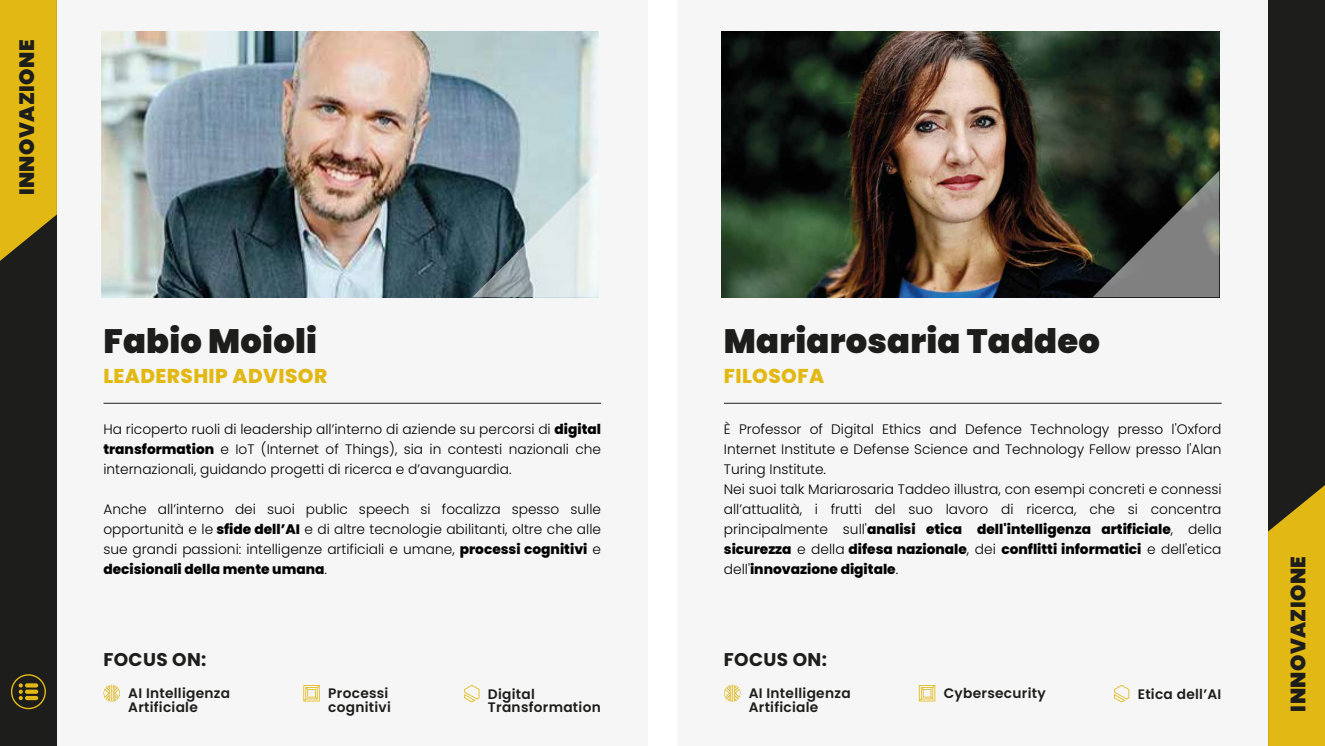
<style>
.page{position:relative;width:1325px;height:746px;background:#fff}
.page>*{position:absolute;margin:0;border:0;box-sizing:border-box;transform-origin:0 0}
.t1{font:900 33.75px "Poppins";letter-spacing:.005em;color:#1d1d1b}
.t2{font:900 20.75px "Poppins";letter-spacing:.02em;color:#1d1d1b}
.t3{font:800 20px "Poppins";letter-spacing:.02em;color:#e2b814}
.t4{font:700 18.38px "Poppins";letter-spacing:.02em;color:#1d1d1b}
.t5{font:300 13.75px/20px "Poppins";color:#010101;text-align:justify}
.t6{font:600 13.75px/13.8px "Poppins";letter-spacing:.02em;color:#1d1d1b}
.t7{font:800 13.75px "Poppins";letter-spacing:.02em;color:#e2b814}
.s1{font-weight:800}
</style>
<div class="page">
<div style="left:57px;top:0;width:590px;height:745px;background:#f6f6f6"></div>
<img style="left:101px;top:31px;width:497px;height:266px">
<svg style="left:103px;top:685px;width:17px;height:16px"></svg>
<hr style="left:111px;top:684px;width:3px;height:17px;background:#e2b814">
<svg style="left:303px;top:685px;width:17px;height:16px"></svg>
<svg style="left:464px;top:685px;width:15px;height:17px"></svg>
<hr style="left:103px;top:403px;width:498px;height:1px;background:#1d1d1b">
<svg style="left:472px;top:170px;width:126px;height:127px"></svg>
<div style="left:0;top:0;width:57px;height:745px;background:#1d1d1b"></div>
<svg style="left:0;top:0;width:57px;height:261px"></svg>
<div style="left:1267px;top:0;width:57px;height:745px;background:#1d1d1b"></div>
<svg style="left:1267px;top:485px;width:57px;height:260px"></svg>
<div style="left:677px;top:0;width:590px;height:745px;background:#f6f6f6"></div>
<img style="left:721px;top:31px;width:497px;height:266px">
<svg style="left:1092px;top:170px;width:126px;height:127px"></svg>
<hr style="left:724px;top:403px;width:497px;height:1px;background:#1d1d1b">
<svg style="left:724px;top:685px;width:16px;height:16px"></svg>
<hr style="left:731px;top:684px;width:3px;height:17px;background:#e2b814">
<svg style="left:918px;top:685px;width:17px;height:16px"></svg>
<svg style="left:1114px;top:684px;width:14px;height:18px"></svg>
<svg style="left:11px;top:674px;width:35px;height:35px"></svg>
<svg style="left:25px;top:689px;width:13px;height:4px"></svg>
<div style="left:25px;top:695px;width:13px;height:5px;background:#e2b814;border-radius:2px"></div>
<svg style="left:25px;top:683px;width:13px;height:4px"></svg>
<h2 class="t2" style="left:15px;top:195px;width:157px;rotate:-90deg">INNOVAZIONE</h2>
<h1 class="t1" style="left:103px;top:321px;width:215px">Fabio Moioli</h1>
<h3 class="t3" style="left:103px;top:364px;width:225px">LEADERSHIP ADVISOR</h3>
<p class="t5" style="left:103px;top:419px;width:499px">Ha ricoperto ruoli di leadership all’interno di aziende su percorsi di <span class="s1">digital transformation</span> e IoT (Internet of Things), sia in contesti nazionali che internazionali, guidando progetti di ricerca e d’avanguardia.</p>
<p class="t5" style="left:103px;top:499px;width:499px">Anche all’interno dei suoi public speech si focalizza spesso sulle opportunità e le <span class="s1">sfide dell’AI</span> e di altre tecnologie abilitanti, oltre che alle sue grandi passioni: intelligenze artificiali e umane, <span class="s1">processi cognitivi</span> e <span class="s1">decisionali della mente umana</span>.</p>
<h3 class="t4" style="left:103px;top:648px;width:105px">FOCUS ON:</h3>
<p class="t6" style="left:128px;top:686px;width:103px">AI Intelligenza<br>Artificiale</p>
<p class="t6" style="left:328px;top:686px;width:64px">Processi cognitivi</p>
<p class="t6" style="left:488px;top:686px;width:114px">Digital<br>Transformation</p>
<h1 class="t1" style="left:723px;top:321px;width:377px">Mariarosaria Taddeo</h1>
<p class="t7" style="left:723px;top:360px;width:70px">FILOSOFA</p>
<h3 class="t3" style="left:723px;top:364px;width:102px">FILOSOFA</h3>
<p class="t5" style="left:723px;top:419px;width:499px;text-align:left">È Professor of Digital Ethics and Defence Technology presso l'Oxford Internet Institute e Defense Science and Technology Fellow presso l'Alan Turing Institute.<br>Nei suoi talk Mariarosaria Taddeo illustra, con esempi concreti e connessi all’attualità, i frutti del suo lavoro di ricerca, che si concentra principalmente sull'<span class="s1">analisi etica dell'intelligenza artificiale</span>, della <span class="s1">sicurezza</span> e della <span class="s1">difesa nazionale</span>, dei <span class="s1">conflitti informatici</span> e dell'etica dell'<span class="s1">innovazione digitale</span>.</p>
<h3 class="t4" style="left:723px;top:648px;width:105px">FOCUS ON:</h3>
<p class="t6" style="left:748px;top:686px;width:103px">AI Intelligenza<br>Artificiale</p>
<p class="t6" style="left:943px;top:686px;width:103px">Cybersecurity</p>
<p class="t6" style="left:1137px;top:686px;width:85px">Etica dell’AI</p>
<h2 class="t2" style="left:1285px;top:711px;width:157px;rotate:-90deg">INNOVAZIONE</h2>
</div>
